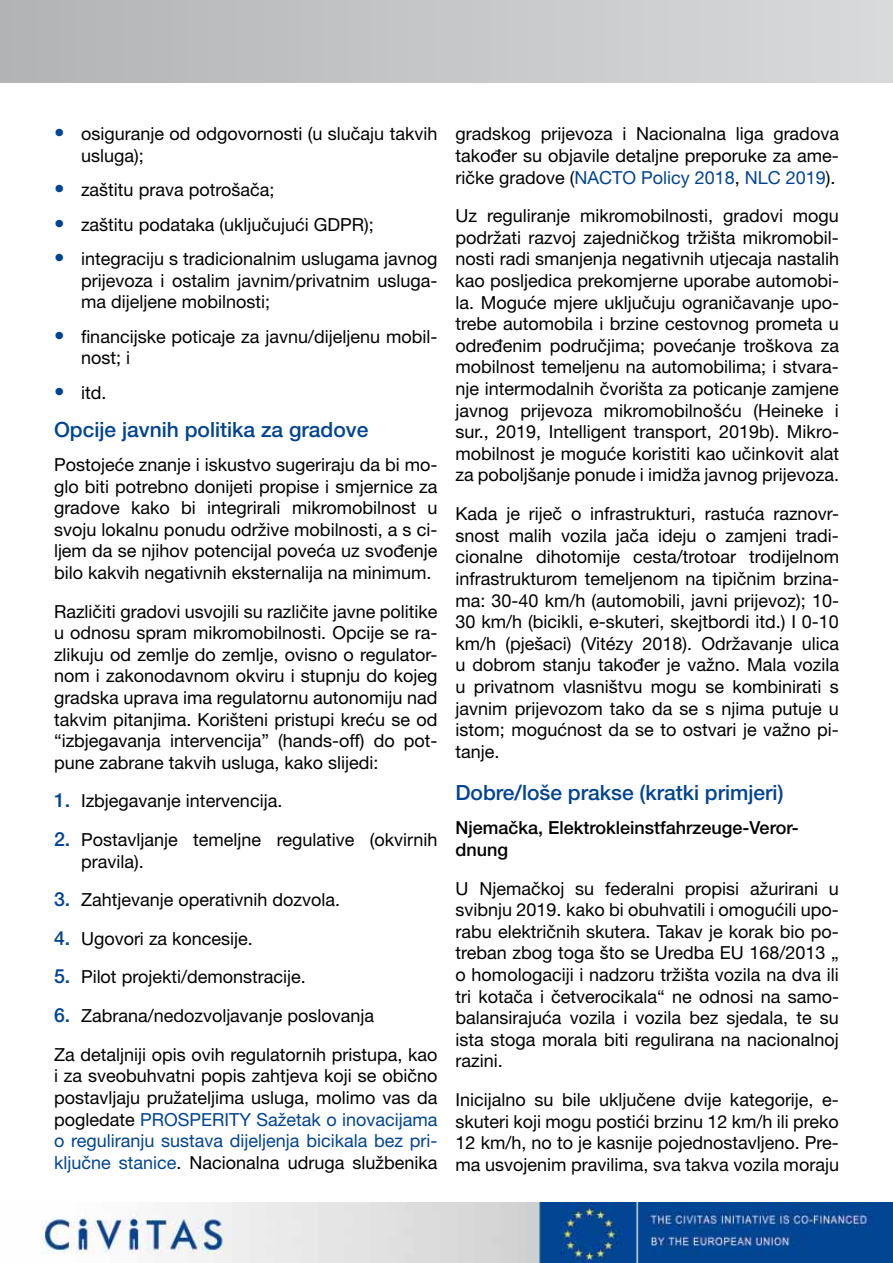
<style>
.page{position:relative;width:893px;height:1263px;background:#fff}
.page>*{position:absolute;margin:0;border:0;box-sizing:border-box;transform-origin:0 0}
.t1{font:500 21px "Helvetica Neue LT Pro";color:#004494}
.t2{font:18px/21.6px "Helvetica Neue LT Pro";color:#000;text-align:justify}
.t3{font:500 18px/21.6px "Helvetica Neue LT Pro";color:#000}
.s1{font-size:21px;color:#004494}
.s2{font-weight:500;font-size:19.5px;color:#004494}
.s3{color:#004494}
</style>
<div class="page">
<div style="left:0;top:0;width:893px;height:82px;background:linear-gradient(to right,#b2b3b5,#d9dadb)"></div>
<img style="left:42px;top:1203px;width:851px;height:60px">
<p class="t2" style="left:81px;top:123px;width:358px;text-indent:-27px"><span class="s1">•</span> osiguranje od odgovornosti (u slučaju takvih usluga);</p>
<p class="t2" style="left:54px;top:179px;width:222px"><span class="s1">•</span> zaštitu prava potrošača;</p>
<p class="t2" style="left:54px;top:213px;width:321px"><span class="s1">•</span> zaštitu podataka (uključujući GDPR);</p>
<p class="t2" style="left:81px;top:248px;width:358px;text-indent:-27px"><span class="s1">•</span> integraciju s tradicionalnim uslugama javnog prijevoza i ostalim javnim/privatnim usluga&shy;ma dijeljene mobilnosti;</p>
<p class="t2" style="left:81px;top:325px;width:358px;text-indent:-27px"><span class="s1">•</span> financijske poticaje za javnu/dijeljenu mobil&shy;nost; i</p>
<p class="t2" style="left:54px;top:381px;width:54px"><span class="s1">•</span> itd.</p>
<p class="t1" style="left:54px;top:417px;width:316px">Opcije javnih politika za gradove</p>
<p class="t2" style="left:54px;top:453px;width:385px">Postojeće znanje i iskustvo sugeriraju da bi mo&shy;glo biti potrebno donijeti propise i smjernice za gradove kako bi integrirali mikromobilnost u svoju lokalnu ponudu održive mobilnosti, a s ci&shy;ljem da se njihov potencijal poveća uz svođenje bilo kakvih negativnih eksternalija na minimum.</p>
<p class="t2" style="left:54px;top:600px;width:385px">Različiti gradovi usvojili su različite javne politike u odnosu spram mikromobilnosti. Opcije se ra&shy;zlikuju od zemlje do zemlje, ovisno o regulator&shy;nom i zakonodavnom okviru i stupnju do kojeg gradska uprava ima regulatornu autonomiju nad takvim pitanjima. Korišteni pristupi kreću se od “izbjegavanja intervencija” (hands-off) do pot&shy;pune zabrane takvih usluga, kako slijedi:</p>
<p class="t2" style="left:54px;top:790px;width:230px"><span class="s2">1.</span> Izbjegavanje intervencija.</p>
<p class="t2" style="left:81px;top:828px;width:358px;text-indent:-27px"><span class="s2">2.</span> Postavljanje temeljne regulative (okvirnih pravila).</p>
<p class="t2" style="left:54px;top:889px;width:288px"><span class="s2">3.</span> Zahtjevanje operativnih dozvola.</p>
<p class="t2" style="left:54px;top:927px;width:200px"><span class="s2">4.</span> Ugovori za koncesije.</p>
<p class="t2" style="left:54px;top:966px;width:253px"><span class="s2">5.</span> Pilot projekti/demonstracije.</p>
<p class="t2" style="left:54px;top:996px;width:385px;line-height:38.5px"><span class="s2">6.</span> Zabrana/nedozvoljavanje poslovanja<br>Za detaljniji opis ovih regulatornih pristupa, kao</p>
<p class="t2" style="left:54px;top:1065px;width:385px">i za sveobuhvatni popis zahtjeva koji se obično postavljaju pružateljima usluga, molimo vas da pogledate <span class="s3">PROSPERITY Sažetak o inovacijama o reguliranju sustava dijeljenja bicikala bez pri&shy;ključne stanice</span>. Nacionalna udruga službenika</p>
<p class="t2" style="left:455px;top:123px;width:385px">gradskog prijevoza i Nacionalna liga gradova također su objavile detaljne preporuke za ame&shy;ričke gradove (<span class="s3">NACTO</span></p>
<p class="t2" style="left:455px;top:158px;width:385px;line-height:38.5px;text-align:right"><span class="s3">Policy 2018</span>, <span class="s3">NLC 2019</span>).<br>Uz reguliranje mikromobilnosti, gradovi mogu</p>
<p class="t2" style="left:455px;top:226px;width:385px">podržati razvoj zajedničkog tržišta mikromobil&shy;nosti radi smanjenja negativnih utjecaja nastalih kao posljedica prekomjerne uporabe automobi&shy;la. M oguće mjere uključuju ograničavanje upo&shy;trebe automobila i brzine cestovnog prometa u određenim područjima; povećanje troškova za mobilnost temeljenu na automobilima; i stvara&shy;nje intermodalnih čvorišta za poticanje zamjene javnog prijevoza mikromobilnošću (Heineke i sur., 2019, I ntelligent transport, 2019b). M ikro&shy;mobilnost je moguće koristiti kao učinkovit alat za poboljšanje ponude i imidža javnog prijevoza.</p>
<p class="t2" style="left:455px;top:503px;width:385px">Kada je riječ o infrastrukturi, rastuća raznovr&shy;snost malih vozila jača ideju o zamjeni tradi&shy;cionalne dihotomije cesta/trotoar trodijelnom infrastrukturom temeljenom na tipičnim brzina&shy;ma: 30-40 km/h (automobili, javni prijevoz); 10- 30 km/h (bicikli, e-skuteri, skejtbordi itd.) I 0-10 km/h (pješaci) (Vitézy 2018). Održavanje ulica u dobrom stanju također je važno. M ala vozila u privatnom vlasništvu mogu se kombinirati s javnim prijevozom tako da se s njima putuje u istom; mogućnost da se to ostvari je važno pi&shy;tanje.</p>
<p class="t1" style="left:455px;top:780px;width:329px">Dobre/loše prakse (kratki primjeri)</p>
<p class="t3" style="left:455px;top:817px;width:345px">Njemačka, Elektrokleinstfahrzeuge-Veror&shy;dnung</p>
<p class="t2" style="left:455px;top:877px;width:385px">U Njemačkoj su federalni propisi ažurirani u svibnju 2019. kako bi obuhvatili i omogućili upo&shy;rabu električnih skutera. Takav je korak bio po&shy;treban zbog toga što se Uredba EU 168/2013 „ o homologaciji i nadzoru tržišta vozila na dva ili tri kotača i četverocikala“ ne odnosi na samo&shy;balansirajuća vozila i vozila bez sjedala, te su ista stoga morala biti regulirana na nacionalnoj razini.</p>
<p class="t2" style="left:455px;top:1088px;width:385px">I nicijalno su bile uključene dvije kategorije, e&shy;skuteri koji mogu postići brzinu 12 km/h ili preko 12 km/h, no to je kasnije pojednostavljeno. Pre&shy;ma usvojenim pravilima, sva takva vozila moraju</p>
</div>
